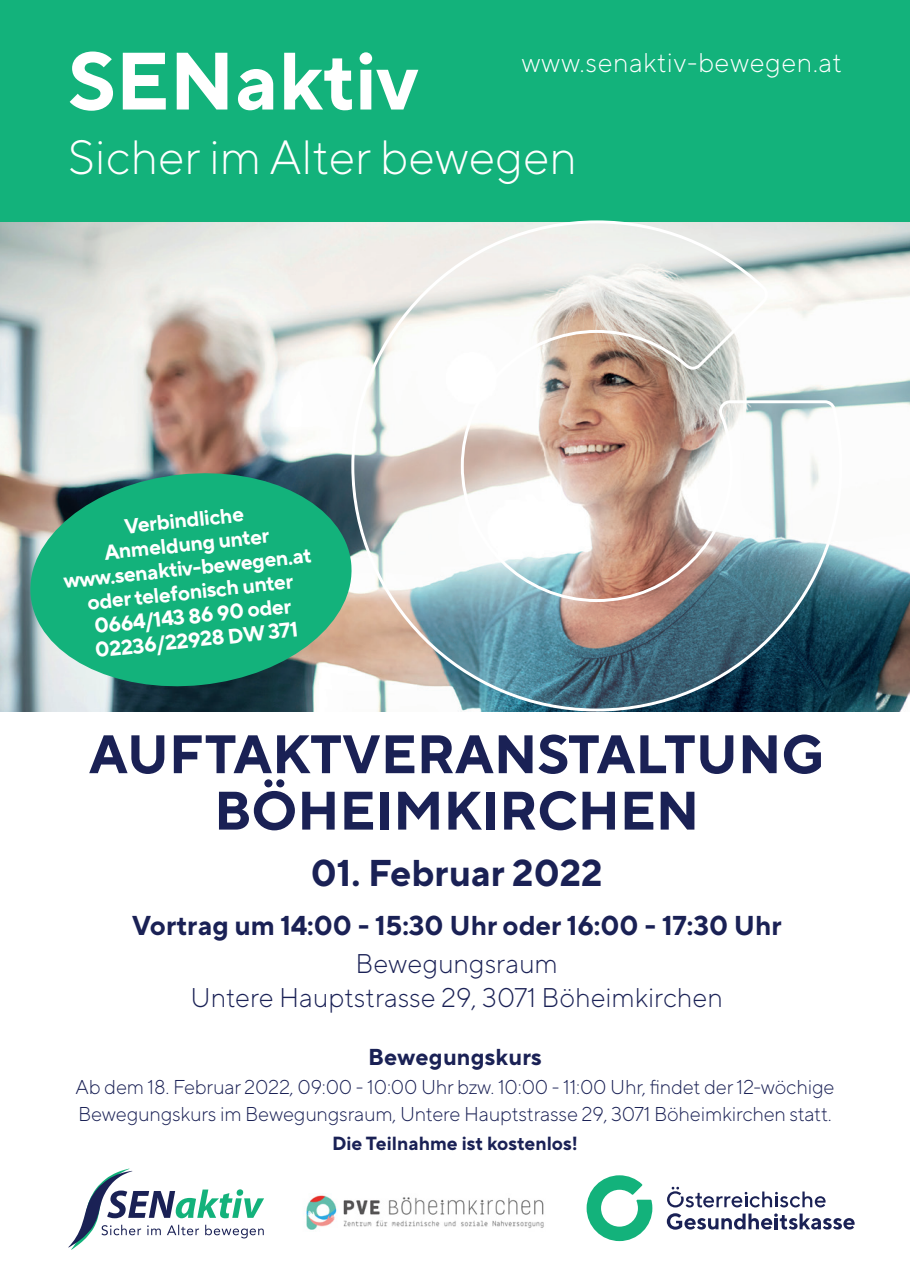
<style>
.page{position:relative;width:910px;height:1276px;background:#fff}
.page>*{position:absolute;margin:0;border:0;box-sizing:border-box;transform-origin:0 0}
.t1{font:700 81px "TT Norms Pro";color:#fff}
.t2{font:700 54px "TT Norms Pro";color:#1a2155}
.t3{font:300 48px "TT Norms Pro";color:#fff}
.t4{font:700 37.2px "TT Norms Pro";color:#1a2155}
.t5{font:700 27.3px "TT Norms Pro";color:#1a2155}
.t6{font:300 27px "TT Norms Pro";color:#1a2155}
.t7{font:300 27px "TT Norms Pro";letter-spacing:.02em;color:#fff}
.t8{font:700 23.1px "TT Norms Pro";letter-spacing:.01em;color:#1a2155}
.t9{font:700 21px/24px "TT Norms Pro";color:#fff;text-align:center}
.t10{font:300 20.1px/26.4px "TT Norms Pro";letter-spacing:-.01em;color:#1a2155}
.t11{font:700 18.9px "TT Norms Pro";color:#1a2155}
</style>
<div class="page">
<svg style="left:68px;top:1168px;width:196px;height:81px"></svg>
<svg style="left:587px;top:1175px;width:65px;height:66px"></svg>
<svg style="left:667px;top:1213px;width:188px;height:16px"></svg>
<svg style="left:667px;top:1186px;width:159px;height:21px"></svg>
<img style="left:0;top:221px;width:910px;height:490px">
<div style="left:0;top:0;width:910px;height:221px;background:#13b27b"></div>
<svg style="left:350px;top:220px;width:494px;height:492px"></svg>
<img style="left:354px;top:223px;width:485px;height:485px">
<svg style="left:25px;top:465px;width:332px;height:229px;background:#34a680"></svg>
<img style="left:306px;top:1195px;width:238px;height:35px">
<p class="t1" style="left:68px;top:28px;width:351px">SENaktiv</p>
<p class="t3" style="left:68px;top:127px;width:510px">Sicher im Alter bewegen</p>
<p class="t7" style="left:522px;top:45px;width:322px">www.senaktiv-bewegen.at</p>
<p class="t9" style="left:100px;top:516px;width:168px;rotate:-6deg">Verbindliche<br>Anmeldung unter</p>
<p class="t9" style="left:63px;top:568px;width:250px;rotate:-6deg">www.senaktiv-bewegen.at oder telefonisch unter<br>0664/143 86 90 oder<br>02236/22928 DW 371</p>
<p class="t2" style="left:89px;top:718px;width:737px">AUFTAKTVERANSTALTUNG</p>
<p class="t2" style="left:214px;top:775px;width:487px">BÖHEIMKIRCHEN</p>
<p class="t4" style="left:311px;top:848px;width:293px">01. Februar 2022</p>
<p class="t5" style="left:132px;top:907px;width:651px">Vortrag um 14:00 - 15:30 Uhr oder 16:00 - 17:30 Uhr</p>
<p class="t6" style="left:356px;top:946px;width:204px">Bewegungsraum</p>
<p class="t6" style="left:191px;top:980px;width:534px">Untere Hauptstrasse 29, 3071 Böheimkirchen</p>
<p class="t8" style="left:368px;top:1041px;width:175px">Bewegungskurs</p>
<p class="t10" style="left:76px;top:1073px;width:760px">Ab dem 18. Februar 2022, 09:00 - 10:00 Uhr bzw. 10:00 - 11:00 Uhr, findet der 12-wöchige<br>Bewegungskurs im Bewegungsraum, Untere Hauptstrasse 29, 3071 Böheimkirchen statt.</p>
<p class="t11" style="left:332px;top:1130px;width:247px">Die Teilnahme ist kostenlos!</p>
</div>
